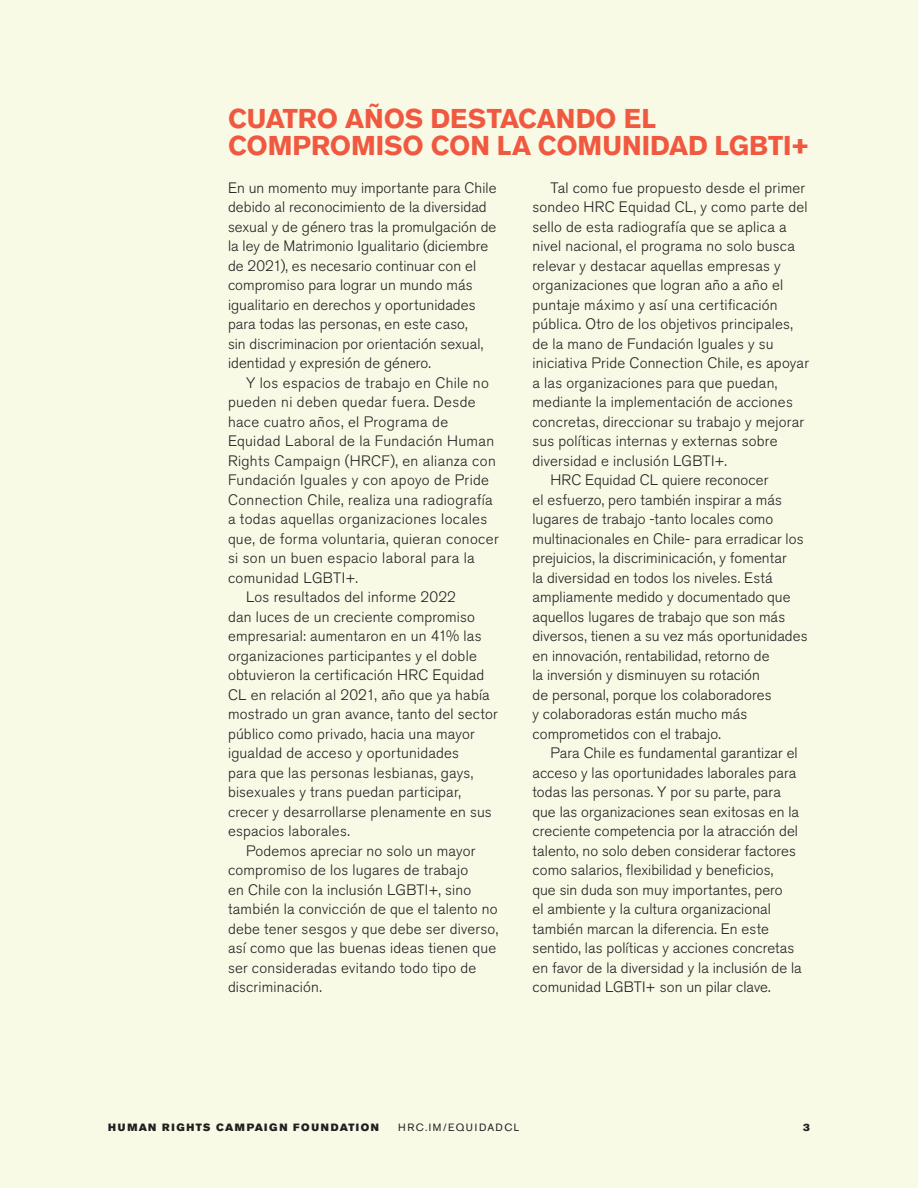
<style>
.page{position:relative;width:918px;height:1188px;background:#f8fae6}
.page>*{position:absolute;margin:0;border:0;box-sizing:border-box;transform-origin:0 0}
.t1{font:700 27px/27px "Akzidenz Grotesk Pro";letter-spacing:-.005em;color:#f05940}
.t2{font:300 15px/19.5px "Akzidenz Grotesk Pro";letter-spacing:.01em;color:#231f20}
.t3{font:10.5px "Akzidenz Grotesk Pro Super";letter-spacing:.15em;color:#231f20}
.t4{font:10.5px "Akzidenz Grotesk Pro";letter-spacing:.14em;color:#231f20}
</style>
<div class="page">
<h1 class="t1" style="left:228px;top:105px;width:583px">CUATRO AÑOS DESTACANDO EL<br>COMPROMISO CON LA COMUNIDAD LGBTI+</h1>
<p class="t2" style="left:228px;top:178px;width:270px">En un momento muy importante para Chile debido al reconocimiento de la diversidad sexual y de género tras la promulgación de la ley de Matrimonio Igualitario (diciembre de 2021), es necesario continuar con el compromiso para lograr un mundo más igualitario en derechos y oportunidades para todas las personas, en este caso,<br>sin discriminacion por orientación sexual, identidad y expresión de género.</p>
<p class="t2" style="left:246px;top:373px;width:244px">Y los espacios de trabajo en Chile no</p>
<p class="t2" style="left:228px;top:392px;width:249px">pueden ni deben quedar fuera. Desde</p>
<p class="t2" style="left:228px;top:412px;width:222px">hace cuatro años, el Programa de</p>
<p class="t2" style="left:228px;top:431px;width:268px">Equidad Laboral de la Fundación Human</p>
<p class="t2" style="left:228px;top:451px;width:269px">Rights Campaign (HRCF), en alianza con</p>
<p class="t2" style="left:228px;top:470px;width:263px">Fundación Iguales y con apoyo de Pride</p>
<p class="t2" style="left:228px;top:490px;width:266px">Connection Chile, realiza una radiografía</p>
<p class="t2" style="left:228px;top:509px;width:261px">a todas aquellas organizaciones locales</p>
<p class="t2" style="left:228px;top:529px;width:272px">que, de forma voluntaria, quieran conocer</p>
<p class="t2" style="left:228px;top:548px;width:248px">si son un buen espacio laboral para la</p>
<p class="t2" style="left:228px;top:568px;width:132px">comunidad LGBTI+.</p>
<p class="t2" style="left:246px;top:587px;width:212px">Los resultados del informe 2022</p>
<p class="t2" style="left:228px;top:607px;width:249px">dan luces de un creciente compromiso</p>
<p class="t2" style="left:228px;top:626px;width:255px">empresarial: aumentaron en un 41% las</p>
<p class="t2" style="left:228px;top:646px;width:250px">organizaciones participantes y el doble</p>
<p class="t2" style="left:228px;top:665px;width:258px">obtuvieron la certificación HRC Equidad</p>
<p class="t2" style="left:228px;top:685px;width:263px">CL en relación al 2021, año que ya había</p>
<p class="t2" style="left:228px;top:704px;width:271px">mostrado un gran avance, tanto del sector</p>
<p class="t2" style="left:228px;top:724px;width:248px">público como privado, hacia una mayor</p>
<p class="t2" style="left:228px;top:743px;width:233px">igualdad de acceso y oportunidades</p>
<p class="t2" style="left:228px;top:763px;width:247px">para que las personas lesbianas, gays,</p>
<p class="t2" style="left:228px;top:782px;width:235px">bisexuales y trans puedan participar,</p>
<p class="t2" style="left:228px;top:802px;width:265px">crecer y desarrollarse plenamente en sus</p>
<p class="t2" style="left:228px;top:821px;width:123px">espacios laborales.</p>
<p class="t2" style="left:246px;top:841px;width:231px">Podemos apreciar no solo un mayor</p>
<p class="t2" style="left:228px;top:860px;width:242px">compromiso de los lugares de trabajo</p>
<p class="t2" style="left:228px;top:880px;width:245px">en Chile con la inclusión LGBTI+, sino</p>
<p class="t2" style="left:228px;top:899px;width:271px">también la convicción de que el talento no</p>
<p class="t2" style="left:228px;top:919px;width:272px">debe tener sesgos y que debe ser diverso,</p>
<p class="t2" style="left:228px;top:938px;width:270px">así como que las buenas ideas tienen que</p>
<p class="t2" style="left:228px;top:958px;width:250px">ser consideradas evitando todo tipo de</p>
<p class="t2" style="left:228px;top:977px;width:95px">discriminación.</p>
<p class="t2" style="left:550px;top:178px;width:256px">Tal como fue propuesto desde el primer</p>
<p class="t2" style="left:532px;top:197px;width:277px">sondeo HRC Equidad CL, y como parte del</p>
<p class="t2" style="left:532px;top:217px;width:256px">sello de esta radiografía que se aplica a</p>
<p class="t2" style="left:532px;top:236px;width:264px">nivel nacional, el programa no solo busca</p>
<p class="t2" style="left:532px;top:256px;width:250px">relevar y destacar aquellas empresas y</p>
<p class="t2" style="left:532px;top:275px;width:252px">organizaciones que logran año a año el</p>
<p class="t2" style="left:532px;top:295px;width:247px">puntaje máximo y así una certificación</p>
<p class="t2" style="left:532px;top:314px;width:262px">pública. Otro de los objetivos principales,</p>
<p class="t2" style="left:532px;top:334px;width:243px">de la mano de Fundación Iguales y su</p>
<p class="t2" style="left:532px;top:353px;width:278px">iniciativa Pride Connection Chile, es apoyar</p>
<p class="t2" style="left:532px;top:373px;width:246px">a las organizaciones para que puedan,</p>
<p class="t2" style="left:532px;top:392px;width:262px">mediante la implementación de acciones</p>
<p class="t2" style="left:532px;top:412px;width:273px">concretas, direccionar su trabajo y mejorar</p>
<p class="t2" style="left:532px;top:431px;width:247px">sus políticas internas y externas sobre</p>
<p class="t2" style="left:532px;top:451px;width:196px">diversidad e inclusión LGBTI+.</p>
<p class="t2" style="left:550px;top:470px;width:219px">HRC Equidad CL quiere reconocer</p>
<p class="t2" style="left:532px;top:490px;width:251px">el esfuerzo, pero también inspirar a más</p>
<p class="t2" style="left:532px;top:509px;width:242px">lugares de trabajo -tanto locales como</p>
<p class="t2" style="left:532px;top:529px;width:273px">multinacionales en Chile- para erradicar los</p>
<p class="t2" style="left:532px;top:548px;width:256px">prejuicios, la discriminicación, y fomentar</p>
<p class="t2" style="left:532px;top:568px;width:242px">la diversidad en todos los niveles. Está</p>
<p class="t2" style="left:532px;top:587px;width:260px">ampliamente medido y documentado que</p>
<p class="t2" style="left:532px;top:607px;width:254px">aquellos lugares de trabajo que son más</p>
<p class="t2" style="left:532px;top:626px;width:277px">diversos, tienen a su vez más oportunidades</p>
<p class="t2" style="left:532px;top:646px;width:239px">en innovación, rentabilidad, retorno de</p>
<p class="t2" style="left:532px;top:665px;width:229px">la inversión y disminuyen su rotación</p>
<p class="t2" style="left:532px;top:685px;width:241px">de personal, porque los colaboradores</p>
<p class="t2" style="left:532px;top:704px;width:216px">y colaboradoras están mucho más</p>
<p class="t2" style="left:532px;top:724px;width:190px">comprometidos con el trabajo.</p>
<p class="t2" style="left:550px;top:743px;width:249px">Para Chile es fundamental garantizar el</p>
<p class="t2" style="left:532px;top:763px;width:265px">acceso y las oportunidades laborales para</p>
<p class="t2" style="left:532px;top:782px;width:250px">todas las personas. Y por su parte, para</p>
<p class="t2" style="left:532px;top:802px;width:268px">que las organizaciones sean exitosas en la</p>
<p class="t2" style="left:532px;top:821px;width:267px">creciente competencia por la atracción del</p>
<p class="t2" style="left:532px;top:841px;width:265px">talento, no solo deben considerar factores</p>
<p class="t2" style="left:532px;top:860px;width:242px">como salarios, flexibilidad y beneficios,</p>
<p class="t2" style="left:532px;top:880px;width:252px">que sin duda son muy importantes, pero</p>
<p class="t2" style="left:532px;top:899px;width:240px">el ambiente y la cultura organizacional</p>
<p class="t2" style="left:532px;top:919px;width:238px">también marcan la diferencia. En este</p>
<p class="t2" style="left:532px;top:938px;width:263px">sentido, las políticas y acciones concretas</p>
<p class="t2" style="left:532px;top:958px;width:271px">en favor de la diversidad y la inclusión de la</p>
<p class="t2" style="left:532px;top:977px;width:240px">comunidad LGBTI+ son un pilar clave.</p>
<p class="t3" style="left:108px;top:1121px;width:272px">HUMAN RIGHTS CAMPAIGN FOUNDATION</p>
<p class="t4" style="left:398px;top:1121px;width:123px">HRC.IM/EQUIDADCL</p>
<p class="t3" style="left:803px;top:1121px;width:8px">3</p>
</div>
